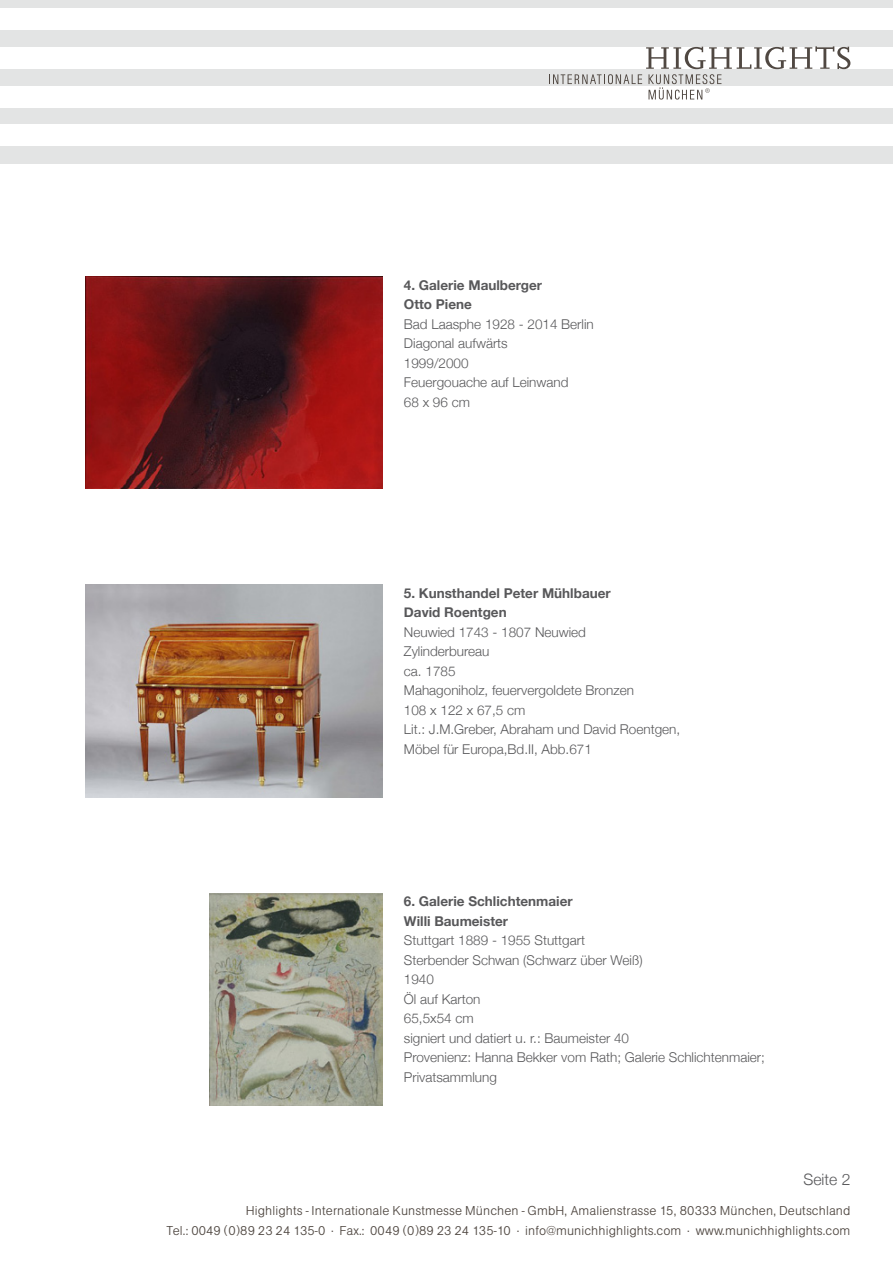
<style>
.page{position:relative;width:893px;height:1263px;background:#fff}
.page>*{position:absolute;margin:0;border:0;box-sizing:border-box;transform-origin:0 0}
.t1{font:300 15.75px "Helvetica Neue";color:#58585a}
.t2{font:300 13.5px/19.5px "Helvetica Neue";color:#58585a}
.t3{font:13.5px/20.2px "AG Buch Lgt";letter-spacing:.01em;color:#504842;text-align:right}
.t4{font:700 13.5px/19.5px "Helvetica Neue";color:#58585a}
</style>
<div class="page">
<div style="left:0;top:0;width:893px;height:163px;background:#e3e4e4"></div>
<div style="left:0;top:86px;width:893px;height:21px;background:#fff"></div>
<div style="left:0;top:125px;width:893px;height:21px;background:#fff"></div>
<div style="left:0;top:47px;width:893px;height:22px;background:#fff"></div>
<div style="left:0;top:9px;width:893px;height:21px;background:#fff"></div>
<svg style="left:549px;top:46px;width:301px;height:54px"></svg>
<img style="left:85px;top:276px;width:298px;height:212px">
<img style="left:85px;top:585px;width:298px;height:212px">
<img style="left:210px;top:893px;width:173px;height:213px">
<p class="t4" style="left:404px;top:275px;width:140px">4. Galerie Maulberger<br>Otto Piene</p>
<p class="t2" style="left:404px;top:313px;width:191px">Bad Laasphe 1928 - 2014 Berlin<br>Diagonal aufwärts<br>1999/2000<br>Feuergouache auf Leinwand<br>68 x 96 cm</p>
<p class="t4" style="left:404px;top:584px;width:208px">5. Kunsthandel Peter Mühlbauer<br>David Roentgen</p>
<p class="t2" style="left:404px;top:621px;width:278px">Neuwied 1743 - 1807 Neuwied<br>Zylinderbureau<br>ca. 1785<br>Mahagoniholz, feuervergoldete Bronzen<br>108 x 122 x 67,5 cm<br>Lit.: J.M.Greber, Abraham und David Roentgen,<br>Möbel für Europa,Bd.II, Abb.671</p>
<p class="t4" style="left:404px;top:892px;width:170px">6. Galerie Schlichtenmaier<br>Willi Baumeister</p>
<p class="t2" style="left:404px;top:929px;width:362px">Stuttgart 1889 - 1955 Stuttgart<br>Sterbender Schwan (Schwarz über Weiß)<br>1940<br>Öl auf Karton<br>65,5x54 cm<br>signiert und datiert u. r.: Baumeister 40<br>Provenienz: Hanna Bekker vom Rath; Galerie Schlichtenmaier;<br>Privatsammlung</p>
<p class="t1" style="left:803px;top:1166px;width:48px">Seite 2</p>
<p class="t3" style="left:167px;top:1201px;width:685px">Highlights - Internationale Kunstmesse München - GmbH, Amalienstrasse 15, 80333 München, Deutschland<br>Tel.: 0049 (0)89 23 24 135-0 . Fax.: 0049 (0)89 23 24 135-10 . info@munichhighlights.com . www.munichhighlights.com</p>
</div>
